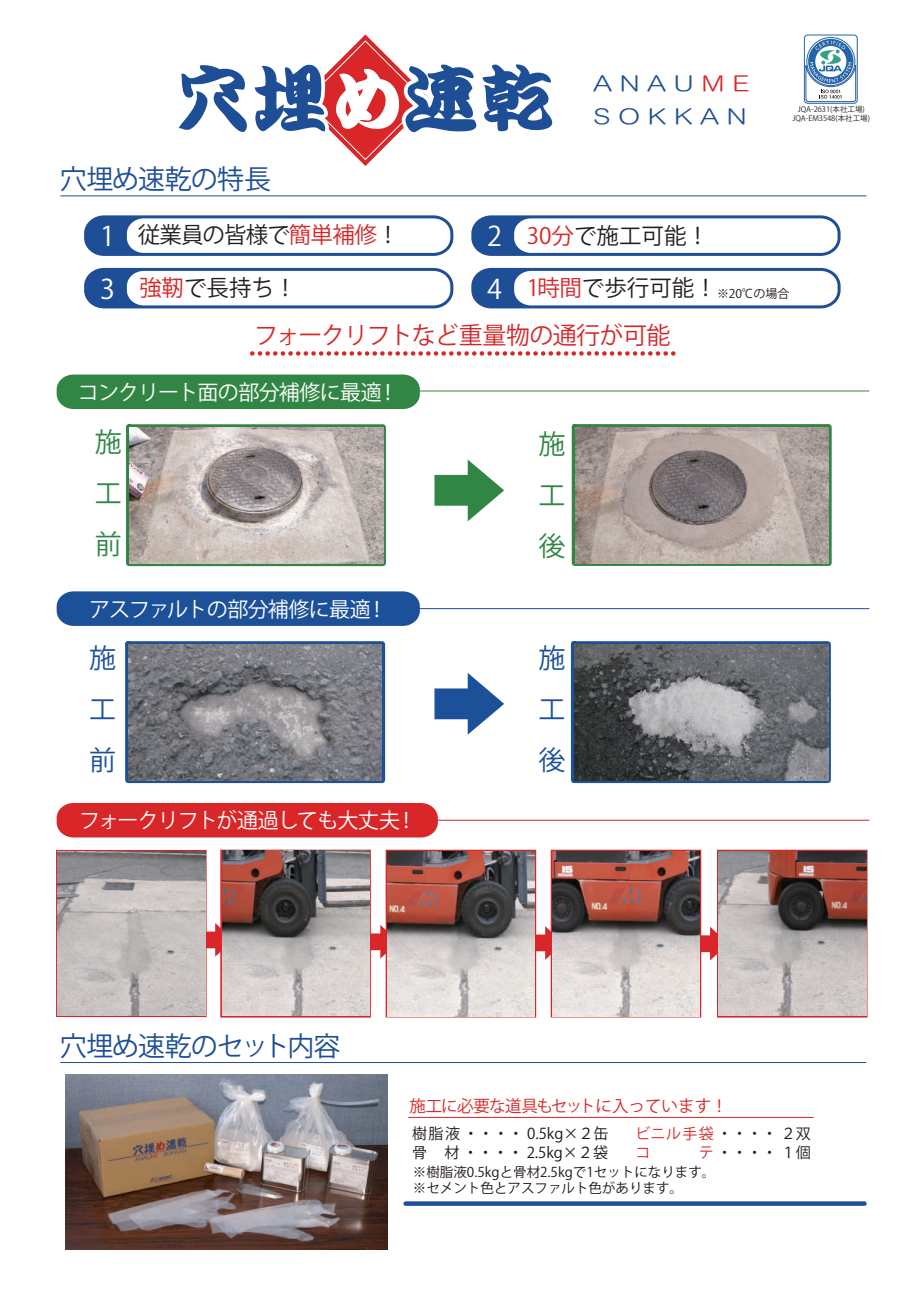
<style>
.page{position:relative;width:919px;height:1289px;background:#fff}
.page>*{position:absolute;margin:0;border:0;box-sizing:border-box;transform-origin:0 0}
.t1{font:27px "Koz Go Pr 6 N";letter-spacing:-.035em;color:#1e4e96}
.t2{font:27px/51px "Koz Go Pr 6 N";color:#318645;text-align:justify}
.t3{font:27px/51px "Koz Go Pr 6 N";color:#1c5099;text-align:justify}
.t4{font:24px "VD Logo G Bold 90 ms RKSJ H";letter-spacing:-.03em;color:#d92628}
.t5{font:22.5px "Koz Go Pr 6 N";color:#231f20}
.t6{font:22.5px "Koz Go Pr 6 N";letter-spacing:-.04em;color:#231f20}
.t7{font:22.2px/33px "DF Maru Gothic Lt WINP RKSJ H";color:#1e4e96;scale:1.28 1}
.t8{font:21px "Koz Go Pr 6 N";letter-spacing:-.04em;color:#fff}
.t9{font:21px "VD Logo G Bold 90 ms RKSJ H";letter-spacing:-.035em;color:#fff}
.t10{font:16.5px "Koz Go Pr 6 N";letter-spacing:-.005em;color:#d92628}
.t11{font:15px/19.5px "Koz Go Pr 6 N";color:#211814}
.t12{font:15px/19.5px "Koz Go Pr 6 N";letter-spacing:.04em;color:#d92628}
.t13{font:15px "Koz Go Pr 6 N";color:#231f20}
.t14{font:13.5px/16.2px "Koz Go Pr 6 N";color:#211814}
.t15{font:12px "Koz Go Pr 6 N";color:#211814}
.t16{font:7.5px/9px "Koz Go Pr 6 N";color:#231f20;text-align:center}
.s1{color:#d92628}
.s2{font-family:"Cezanne Pro B 90 ms RKSJ H";font-size:27px;color:#fff}
.s3{color:#231f20}
</style>
<div class="page">
<div style="left:717px;top:849px;width:150px;height:168px;border:2px solid #d92628"></div>
<div style="left:56px;top:850px;width:150px;height:167px;border:2px solid #d92628"></div>
<div style="left:220px;top:849px;width:151px;height:168px;border:2px solid #d92628"></div>
<div style="left:385px;top:849px;width:151px;height:168px;border:2px solid #d92628"></div>
<div style="left:550px;top:849px;width:151px;height:168px;border:2px solid #d92628"></div>
<svg style="left:434px;top:459px;width:70px;height:62px"></svg>
<svg style="left:434px;top:673px;width:70px;height:61px"></svg>
<div style="left:804px;top:35px;width:53px;height:69px;border:1px solid #2464a7;border-radius:3px"></div>
<svg style="left:805px;top:39px;width:51px;height:63px"></svg>
<hr style="left:60px;top:195px;width:806px;height:1px;background:#1e4e96">
<hr style="left:60px;top:1062px;width:806px;height:1px;background:#1e4e96">
<svg style="left:405px;top:1201px;width:459px;height:4px;background:#315d9f"></svg>
<svg style="left:178px;top:34px;width:375px;height:132px"></svg>
<svg style="left:84px;top:215px;width:370px;height:41px"></svg>
<svg style="left:471px;top:215px;width:370px;height:41px"></svg>
<svg style="left:84px;top:267px;width:370px;height:42px"></svg>
<svg style="left:471px;top:267px;width:370px;height:42px"></svg>
<svg style="left:252px;top:351px;width:424px;height:5px"></svg>
<div style="left:57px;top:374px;width:363px;height:35px;background:#318645"></div>
<svg style="left:57px;top:591px;width:363px;height:35px;background:#22559c"></svg>
<svg style="left:126px;top:424px;width:260px;height:143px;background:#5e9b6a"></svg>
<svg style="left:571px;top:424px;width:261px;height:142px;background:#539360"></svg>
<hr style="left:414px;top:390px;width:455px;height:1px;background:#318645">
<hr style="left:414px;top:608px;width:455px;height:1px;background:#1c5099">
<div style="left:57px;top:803px;width:381px;height:34px;background:#d92628"></div>
<hr style="left:414px;top:819px;width:455px;height:1px;background:#d92628">
<svg style="left:125px;top:641px;width:261px;height:143px;background:#4f71a2"></svg>
<svg style="left:570px;top:641px;width:261px;height:143px;background:#4c6e9d"></svg>
<hr style="left:408px;top:1116px;width:405px;height:1px;background:#d92628">
<svg style="left:205px;top:922px;width:17px;height:34px"></svg>
<svg style="left:369px;top:924px;width:18px;height:34px"></svg>
<svg style="left:534px;top:926px;width:18px;height:33px"></svg>
<svg style="left:699px;top:926px;width:19px;height:34px"></svg>
<img style="left:58px;top:851px;width:147px;height:164px">
<img style="left:129px;top:427px;width:254px;height:136px">
<img style="left:575px;top:427px;width:253px;height:136px">
<img style="left:128px;top:645px;width:253px;height:135px">
<img style="left:574px;top:645px;width:254px;height:135px">
<img style="left:222px;top:850px;width:147px;height:165px">
<img style="left:387px;top:851px;width:147px;height:165px">
<img style="left:552px;top:851px;width:147px;height:165px">
<img style="left:718px;top:851px;width:147px;height:164px">
<img style="left:66px;top:1074px;width:321px;height:175px">
<h1 class="t1" style="left:60px;top:164px;width:213px">穴埋め速乾の特長</h1>
<h3 class="t7" style="left:593px;top:67px;width:123px">A N A U <span class="s1">M E<br></span>S O K K A N</h3>
<p class="t16" style="left:792px;top:105px;width:79px">JQA-2631(本社工場)<br>JQA-EM3548(本社工場)</p>
<h3 class="t6" style="left:100px;top:222px;width:301px"><span class="s2">1</span> 従業員の皆様で<span class="s1">簡単補修</span>！</h3>
<h3 class="t5" style="left:487px;top:223px;width:223px"><span class="s2">2</span> <span class="s1">30分</span>で施工可能！</h3>
<h3 class="t5" style="left:100px;top:275px;width:198px"><span class="s2">3</span> <span class="s1">強靭</span>で長持ち！</h3>
<h3 class="t5" style="left:487px;top:275px;width:231px"><span class="s2">4</span> <span class="s1">1時間</span>で歩行可能！</h3>
<h2 class="t4" style="left:254px;top:322px;width:418px">フォークリフトなど重量物の通行が可能</h2>
<h3 class="t9" style="left:78px;top:380px;width:322px">コンクリート面の部分補修に最適！</h3>
<h1 class="t2" style="left:95px;top:417px;width:28px">施工前</h1>
<h1 class="t2" style="left:538px;top:419px;width:28px">施工後</h1>
<p class="t15" style="left:717px;top:286px;width:74px">※20℃の場合</p>
<h3 class="t8" style="left:89px;top:597px;width:300px">アスファルトの部分補修に最適！</h3>
<h1 class="t3" style="left:89px;top:633px;width:28px">施工前</h1>
<h1 class="t3" style="left:538px;top:633px;width:28px">施工後</h1>
<h3 class="t8" style="left:79px;top:808px;width:339px">フォークリフトが通過しても大丈夫！</h3>
<h1 class="t1" style="left:60px;top:1030px;width:282px">穴埋め速乾のセット内容</h1>
<p class="t10" style="left:409px;top:1096px;width:320px">施工に必要な道具もセットに入っています！</p>
<p class="t11" style="left:412px;top:1123px;width:198px">樹脂液 ・・・・ 0.5kg×２缶骨 材 ・・・・ 2.5kg×２袋</p>
<p class="t12" style="left:635px;top:1123px;width:177px">ビニル手袋 <span class="s3">・・・・ ２双</span>コ</p>
<p class="t13" style="left:698px;top:1144px;width:113px"><span class="s1">テ</span> ・・・・ １個</p>
<p class="t14" style="left:413px;top:1164px;width:304px">※樹脂液0.5kgと骨材2.5kgで1セットになります。※セメント色とアスファルト色があります。</p>
</div>
